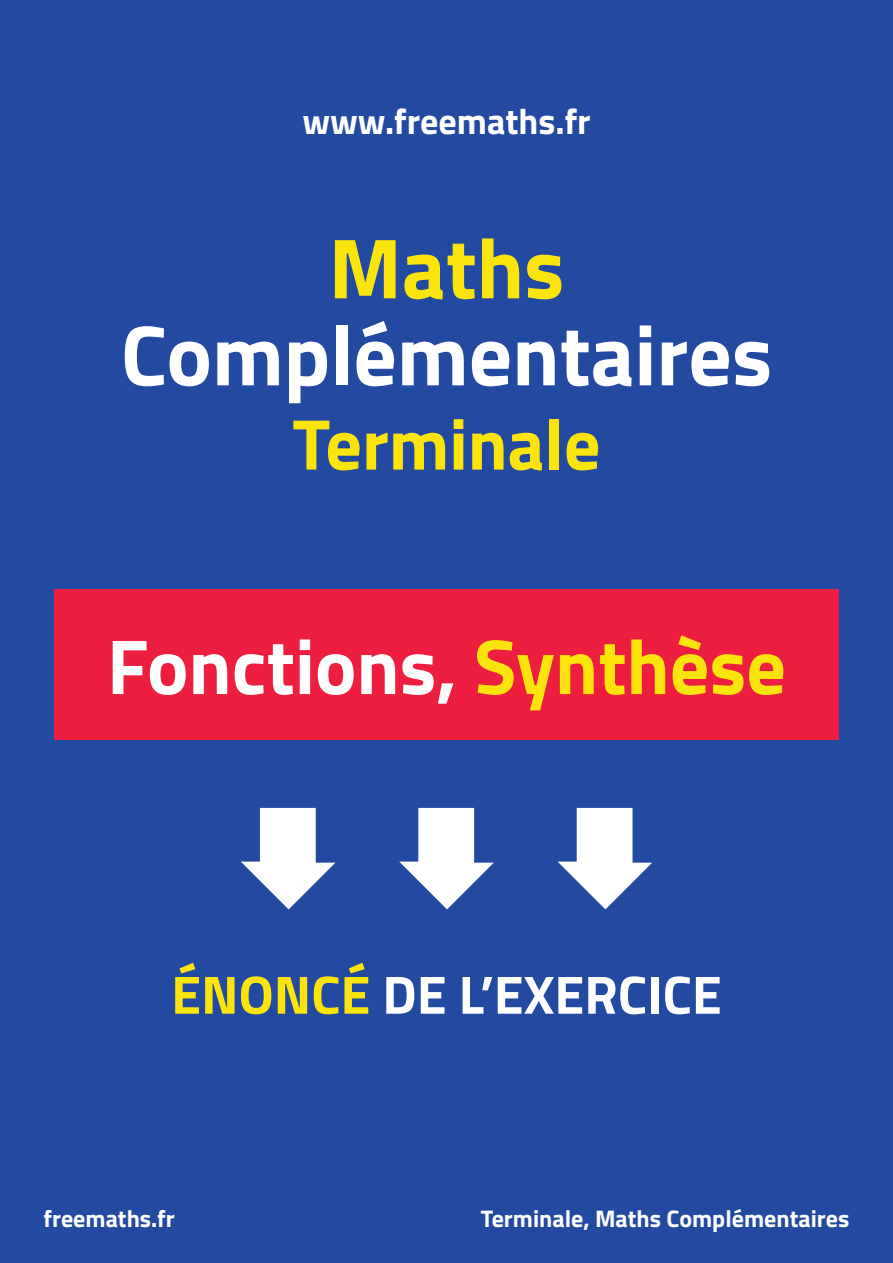
<style>
.page{position:relative;width:893px;height:1263px;background:#214aa0}
.page>*{position:absolute;margin:0;border:0;box-sizing:border-box;transform-origin:0 0}
.t1{font:700 85.5px "Titillium";color:#fff}
.t2{font:700 85.5px "Titillium";color:#fbe30c}
.t3{font:700 78px "Titillium";color:#fff}
.t4{font:700 72px "Titillium";color:#fbe30c}
.t5{font:700 54px "Titillium";color:#fff}
.t6{font:700 36px "Titillium";color:#fff}
.t7{font:700 24px "Titillium";color:#fff}
.s1{color:#fbe30c}
</style>
<div class="page">
<svg style="left:241px;top:808px;width:94px;height:101px"></svg>
<svg style="left:399px;top:808px;width:95px;height:101px"></svg>
<svg style="left:558px;top:808px;width:94px;height:101px"></svg>
<div style="left:54px;top:589px;width:785px;height:151px;background:#ed1e40"></div>
<h3 class="t6" style="left:302px;top:94px;width:290px">www.freemaths.fr</h3>
<h1 class="t2" style="left:329px;top:203px;width:237px">Maths</h1>
<h1 class="t1" style="left:121px;top:290px;width:653px">Complémentaires</h1>
<h3 class="t4" style="left:292px;top:389px;width:310px">Terminale</h3>
<p class="t3" style="left:107px;top:607px;width:681px">Fonctions, <span class="s1">Synthèse</span></p>
<h3 class="t5" style="left:171px;top:953px;width:552px"><span class="s1">ÉNONCÉ</span> DE L’EXERCICE</h3>
<p class="t7" style="left:44px;top:1200px;width:133px">freemaths.fr</p>
<p class="t7" style="left:481px;top:1200px;width:370px">Terminale, Maths Complémentaires</p>
</div>
